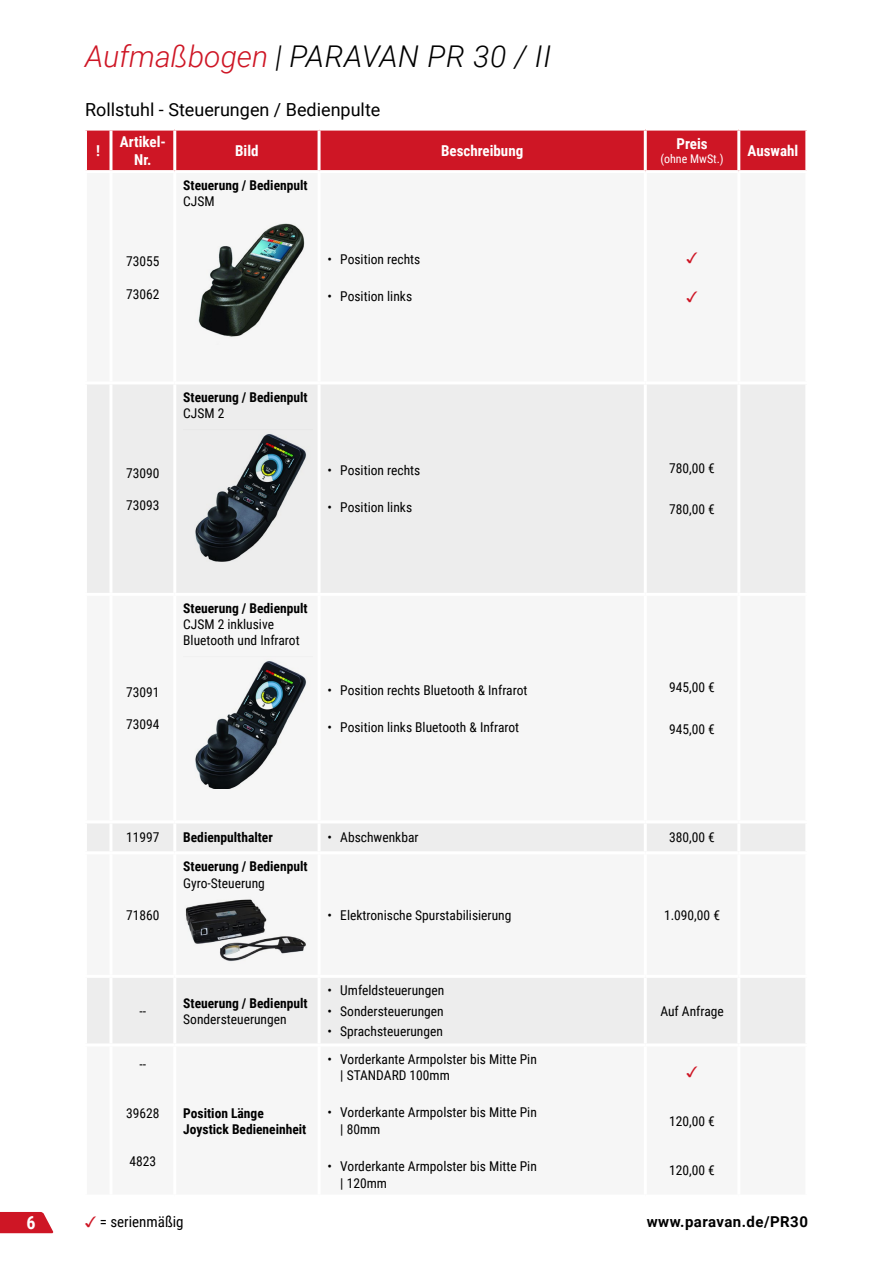
<style>
.page{position:relative;width:893px;height:1263px;background:#fff}
.page>*{position:absolute;margin:0;border:0;box-sizing:border-box;transform-origin:0 0}
.t1{font:italic 300 30px "Roboto";color:#000}
.t2{font:18px "Roboto";color:#000}
.t3{font:700 18px "Roboto Condensed";color:#fff}
.t4{font:700 15px/18px "Roboto Condensed";color:#fff;text-align:center}
.t5{font:700 15px "Roboto";letter-spacing:.03em;color:#000}
.t6{font:15px "Roboto Condensed";color:#000}
.t7{font:15px "Arial Unicode MS";color:#ce1625}
.t8{font:13.5px/16.5px "Roboto Condensed";color:#000}
.t9{font:700 13.5px/16.2px "Roboto Condensed";color:#000}
.t10{font:12px "Roboto Condensed";color:#fff}
.s1{color:#ce1625}
.s2{font-family:"Arial Unicode MS";color:#ce1625}
</style>
<div class="page">
<svg style="left:0;top:1212px;width:54px;height:21px"></svg>
<div style="left:87px;top:131px;width:718px;height:39px;background:#ce1625"></div>
<svg style="left:87px;top:385px;width:718px;height:658px;fill:#f6f6f6"></svg>
<hr style="left:109px;top:131px;width:3px;height:39px;background:#fff">
<hr style="left:173px;top:131px;width:3px;height:39px;background:#fff">
<hr style="left:318px;top:131px;width:3px;height:39px;background:#fff">
<hr style="left:644px;top:131px;width:3px;height:39px;background:#fff">
<hr style="left:737px;top:131px;width:3px;height:39px;background:#fff">
<hr style="left:109px;top:384px;width:3px;height:209px;background:#fff">
<hr style="left:173px;top:384px;width:3px;height:209px;background:#fff">
<hr style="left:318px;top:384px;width:3px;height:209px;background:#fff">
<hr style="left:644px;top:384px;width:3px;height:209px;background:#fff">
<hr style="left:737px;top:384px;width:3px;height:209px;background:#fff">
<hr style="left:84px;top:593px;width:27px;height:3px;background:#fff">
<hr style="left:111px;top:593px;width:64px;height:3px;background:#fff">
<hr style="left:109px;top:596px;width:3px;height:224px;background:#fff">
<hr style="left:175px;top:593px;width:144px;height:3px;background:#fff">
<hr style="left:173px;top:596px;width:3px;height:224px;background:#fff">
<hr style="left:319px;top:593px;width:326px;height:3px;background:#fff">
<hr style="left:318px;top:596px;width:3px;height:224px;background:#fff">
<hr style="left:645px;top:593px;width:94px;height:3px;background:#fff">
<hr style="left:644px;top:596px;width:3px;height:224px;background:#fff">
<hr style="left:739px;top:593px;width:69px;height:3px;background:#fff">
<hr style="left:737px;top:596px;width:3px;height:224px;background:#fff">
<hr style="left:84px;top:820px;width:27px;height:3px;background:#fff">
<hr style="left:111px;top:820px;width:64px;height:3px;background:#fff">
<hr style="left:109px;top:823px;width:3px;height:28px;background:#fff">
<hr style="left:175px;top:820px;width:144px;height:3px;background:#fff">
<hr style="left:173px;top:823px;width:3px;height:28px;background:#fff">
<hr style="left:319px;top:820px;width:326px;height:3px;background:#fff">
<hr style="left:318px;top:823px;width:3px;height:28px;background:#fff">
<hr style="left:645px;top:820px;width:94px;height:3px;background:#fff">
<hr style="left:644px;top:823px;width:3px;height:28px;background:#fff">
<hr style="left:739px;top:820px;width:69px;height:3px;background:#fff">
<hr style="left:737px;top:823px;width:3px;height:28px;background:#fff">
<hr style="left:84px;top:851px;width:27px;height:3px;background:#fff">
<hr style="left:111px;top:851px;width:64px;height:3px;background:#fff">
<hr style="left:109px;top:854px;width:3px;height:121px;background:#fff">
<hr style="left:175px;top:851px;width:144px;height:3px;background:#fff">
<hr style="left:173px;top:854px;width:3px;height:121px;background:#fff">
<hr style="left:319px;top:851px;width:326px;height:3px;background:#fff">
<hr style="left:318px;top:854px;width:3px;height:121px;background:#fff">
<hr style="left:645px;top:851px;width:94px;height:3px;background:#fff">
<hr style="left:644px;top:854px;width:3px;height:121px;background:#fff">
<hr style="left:739px;top:851px;width:69px;height:3px;background:#fff">
<hr style="left:737px;top:854px;width:3px;height:121px;background:#fff">
<hr style="left:84px;top:975px;width:27px;height:3px;background:#fff">
<hr style="left:111px;top:975px;width:64px;height:3px;background:#fff">
<hr style="left:109px;top:978px;width:3px;height:65px;background:#fff">
<hr style="left:175px;top:975px;width:144px;height:3px;background:#fff">
<hr style="left:173px;top:978px;width:3px;height:65px;background:#fff">
<hr style="left:319px;top:975px;width:326px;height:3px;background:#fff">
<hr style="left:318px;top:978px;width:3px;height:65px;background:#fff">
<hr style="left:645px;top:975px;width:94px;height:3px;background:#fff">
<hr style="left:644px;top:978px;width:3px;height:65px;background:#fff">
<hr style="left:739px;top:975px;width:69px;height:3px;background:#fff">
<hr style="left:737px;top:978px;width:3px;height:65px;background:#fff">
<img style="left:195px;top:222px;width:110px;height:123px">
<img style="left:183px;top:429px;width:129px;height:132px">
<img style="left:183px;top:657px;width:129px;height:132px">
<img style="left:183px;top:890px;width:125px;height:78px">
<h1 class="t1" style="left:85px;top:35px;width:468px"><span class="s1">Aufmaßbogen</span> | PARAVAN PR 30 / II</h1>
<h2 class="t2" style="left:85px;top:97px;width:297px">Rollstuhl - Steuerungen / Bedienpulte</h2>
<p class="t4" style="left:96px;top:141px;width:5px">!</p>
<p class="t4" style="left:120px;top:132px;width:48px">Artikel-<br>Nr.</p>
<p class="t4" style="left:235px;top:141px;width:25px">Bild</p>
<p class="t4" style="left:441px;top:141px;width:84px">Beschreibung</p>
<p class="t8" style="left:126px;top:253px;width:35px">73055</p>
<p class="t8" style="left:126px;top:285px;width:35px">73062</p>
<p class="t9" style="left:183px;top:177px;width:126px">Steuerung / Bedienpult</p>
<p class="t8" style="left:183px;top:193px;width:33px">CJSM</p>
<p class="t8" style="left:328px;top:250px;width:94px">• Position rechts</p>
<p class="t8" style="left:328px;top:287px;width:86px">• Position links</p>
<p class="t8" style="left:126px;top:464px;width:35px">73090</p>
<p class="t8" style="left:126px;top:496px;width:35px">73093</p>
<p class="t9" style="left:183px;top:388px;width:126px">Steuerung / Bedienpult</p>
<p class="t8" style="left:183px;top:404px;width:43px">CJSM 2</p>
<p class="t8" style="left:328px;top:461px;width:94px">• Position rechts</p>
<p class="t8" style="left:328px;top:499px;width:86px">• Position links</p>
<p class="t8" style="left:126px;top:683px;width:35px">73091</p>
<p class="t8" style="left:126px;top:716px;width:35px">73094</p>
<p class="t9" style="left:183px;top:600px;width:126px">Steuerung / Bedienpult</p>
<p class="t8" style="left:183px;top:616px;width:118px">CJSM 2 inklusive<br>Bluetooth und Infrarot</p>
<p class="t8" style="left:328px;top:681px;width:201px">• Position rechts Bluetooth &amp; Infrarot</p>
<p class="t8" style="left:328px;top:718px;width:193px">• Position links Bluetooth &amp; Infrarot</p>
<p class="t4" style="left:676px;top:134px;width:33px">Preis</p>
<p class="t10" style="left:660px;top:150px;width:65px">(ohne MwSt.)</p>
<p class="t4" style="left:747px;top:141px;width:52px">Auswahl</p>
<p class="t7" style="left:686px;top:247px;width:13px">✓</p>
<p class="t7" style="left:686px;top:286px;width:13px">✓</p>
<p class="t8" style="left:669px;top:459px;width:47px">780,00 €</p>
<p class="t8" style="left:669px;top:501px;width:47px">780,00 €</p>
<p class="t8" style="left:669px;top:679px;width:47px">945,00 €</p>
<p class="t8" style="left:669px;top:720px;width:47px">945,00 €</p>
<p class="t8" style="left:126px;top:829px;width:35px">11997</p>
<p class="t9" style="left:183px;top:829px;width:91px">Bedienpulthalter</p>
<p class="t8" style="left:328px;top:829px;width:93px">• Abschwenkbar</p>
<p class="t8" style="left:669px;top:829px;width:47px">380,00 €</p>
<p class="t8" style="left:126px;top:906px;width:35px">71860</p>
<p class="t9" style="left:183px;top:858px;width:126px">Steuerung / Bedienpult</p>
<p class="t8" style="left:183px;top:874px;width:83px">Gyro-Steuerung</p>
<p class="t8" style="left:328px;top:906px;width:185px">• Elektronische Spurstabilisierung</p>
<p class="t8" style="left:664px;top:906px;width:57px">1.090,00 €</p>
<p class="t8" style="left:140px;top:1002px;width:8px">--</p>
<p class="t9" style="left:183px;top:994px;width:126px">Steuerung / Bedienpult</p>
<p class="t8" style="left:183px;top:1010px;width:105px">Sondersteuerungen</p>
<p class="t8" style="left:328px;top:981px;width:118px">• Umfeldsteuerungen</p>
<p class="t8" style="left:328px;top:1002px;width:118px">• Sondersteuerungen</p>
<p class="t8" style="left:328px;top:1023px;width:117px">• Sprachsteuerungen</p>
<p class="t8" style="left:660px;top:1002px;width:65px">Auf Anfrage</p>
<p class="t8" style="left:140px;top:1055px;width:8px">--</p>
<p class="t8" style="left:126px;top:1104px;width:35px">39628</p>
<p class="t8" style="left:130px;top:1152px;width:28px">4823</p>
<p class="t9" style="left:183px;top:1104px;width:125px">Position Länge<br>Joystick Bedieneinheit</p>
<p class="t8" style="left:340px;top:1050px;width:198px;text-indent:-13px">• Vorderkante Armpolster bis Mitte Pin | STANDARD 100mm</p>
<p class="t8" style="left:340px;top:1104px;width:198px;text-indent:-13px">• Vorderkante Armpolster bis Mitte Pin | 80mm</p>
<p class="t8" style="left:340px;top:1157px;width:198px;text-indent:-13px">• Vorderkante Armpolster bis Mitte Pin | 120mm</p>
<p class="t7" style="left:686px;top:1061px;width:13px">✓</p>
<p class="t8" style="left:669px;top:1112px;width:47px">120,00 €</p>
<p class="t8" style="left:669px;top:1161px;width:47px">120,00 €</p>
<h2 class="t3" style="left:27px;top:1210px;width:11px">6</h2>
<p class="t6" style="left:85px;top:1211px;width:100px"><span class="s2">✓</span> = serienmäßig</p>
<p class="t5" style="left:647px;top:1211px;width:163px">www.paravan.de/PR30</p>
</div>
